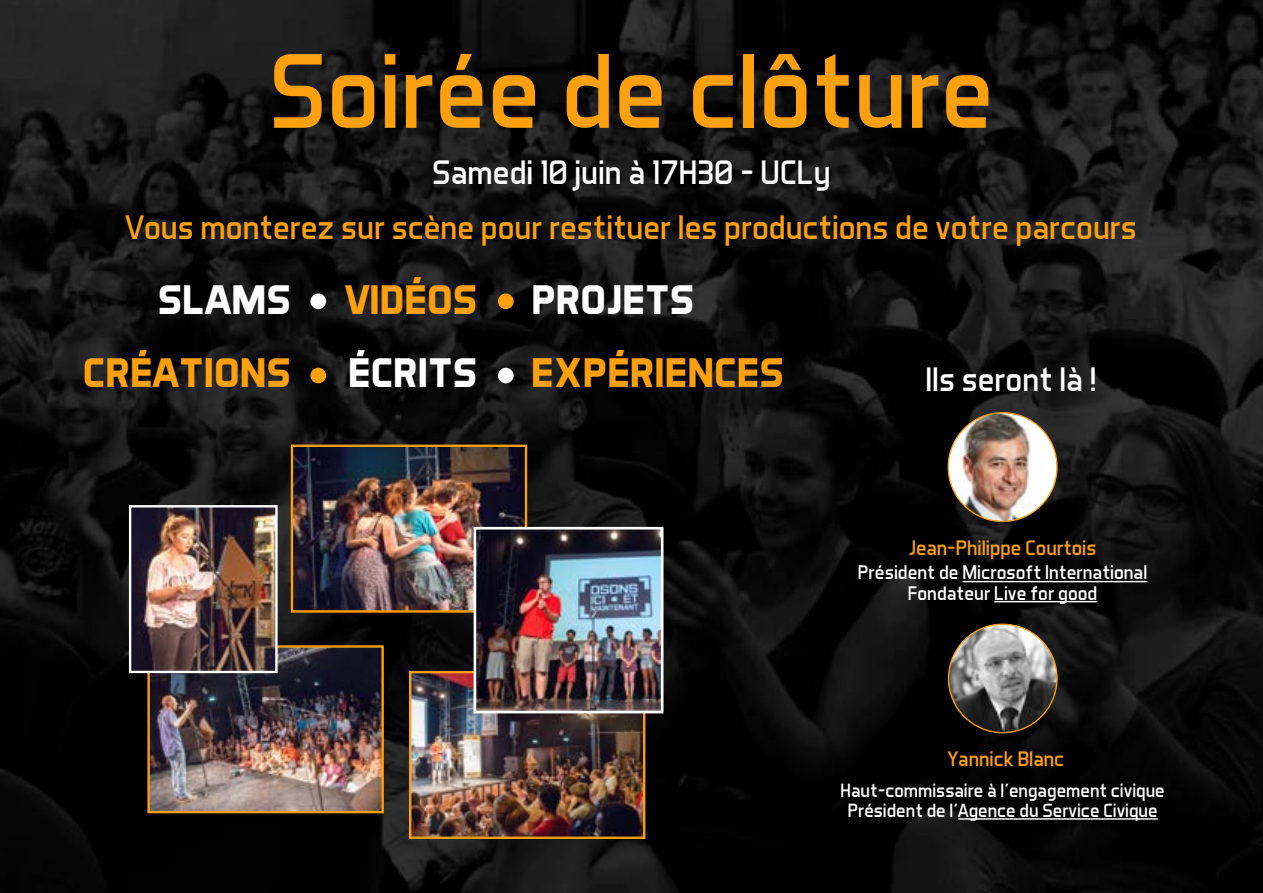
<style>
.page{position:relative;width:1263px;height:893px;background:#fff}
.page>*{position:absolute;margin:0;border:0;box-sizing:border-box;transform-origin:0 0}
.t1{font:108px "Aero Matics";color:#fda00d}
.t2{font:700 42.15px "Aero Matics";color:#fda00d}
.t3{font:700 42px "Aero Matics";color:#fff}
.t4{font:700 42px "Aero Matics";color:#fda00d}
.t5{font:34.5px "Aero Matics";color:#fda00d}
.t6{font:34.5px "Aero Matics";color:#fff}
.t7{font:21.3px "Aero Matics";color:#fda00d}
.t8{font:20.1px/20.1px "Aero Matics";color:#fff;text-align:center}
.t9{font:19.5px/20.1px "Aero Matics";color:#fff;text-align:center}
</style>
<div class="page">
<img style="left:0;top:0;width:1263px;height:893px">
<img style="left:948px;top:624px;width:109px;height:109px;border-radius:54px">
<hr style="left:958px;top:818px;width:200px;height:2px;background:#fff">
<div style="left:310px;top:293px;width:16px;height:16px;background:#fff;border-radius:50%"></div>
<div style="left:498px;top:293px;width:16px;height:16px;background:#fda00d;border-radius:50%"></div>
<div style="left:498px;top:368px;width:16px;height:15px;background:#fff;border-radius:50%"></div>
<div style="left:310px;top:368px;width:16px;height:15px;background:#fda00d;border-radius:50%"></div>
<img style="left:150px;top:648px;width:231px;height:162px">
<div style="left:147px;top:645px;width:237px;height:168px;border:2px solid #fda00d"></div>
<img style="left:412px;top:674px;width:230px;height:162px">
<div style="left:409px;top:671px;width:236px;height:168px;border:2px solid #fda00d"></div>
<img style="left:294px;top:448px;width:230px;height:162px">
<div style="left:291px;top:445px;width:236px;height:168px;border:2px solid #fda00d"></div>
<img style="left:132px;top:508px;width:143px;height:162px">
<div style="left:129px;top:505px;width:149px;height:168px;border:2px solid #fff"></div>
<img style="left:478px;top:531px;width:181px;height:178px">
<div style="left:474px;top:527px;width:189px;height:186px;border:3px solid #fff"></div>
<img style="left:948px;top:413px;width:109px;height:108px;border-radius:54px">
<hr style="left:962px;top:581px;width:185px;height:1px;background:#fff">
<hr style="left:994px;top:601px;width:103px;height:1px;background:#fff">
<h1 class="t1" style="left:269px;top:27px;width:726px">Soirée de clôture</h1>
<h3 class="t6" style="left:432px;top:152px;width:400px">Samedi 10 juin à 17H30 - UCLy</h3>
<h3 class="t5" style="left:126px;top:207px;width:1013px">Vous monterez sur scène pour restituer les productions de votre parcours</h3>
<h3 class="t4" style="left:345px;top:275px;width:134px">VIDÉOS</h3>
<h3 class="t3" style="left:158px;top:275px;width:135px">SLAMS</h3>
<h3 class="t3" style="left:531px;top:275px;width:165px">PROJETS</h3>
<h3 class="t4" style="left:83px;top:348px;width:210px">CRÉATIONS</h3>
<h3 class="t3" style="left:348px;top:348px;width:131px">ÉCRITS</h3>
<h2 class="t2" style="left:531px;top:348px;width:254px">EXPÉRIENCES</h2>
<h3 class="t6" style="left:925px;top:359px;width:172px">Ils seront là !</h3>
<p class="t7" style="left:909px;top:535px;width:189px">Jean-Philippe Courtois</p>
<p class="t8" style="left:858px;top:562px;width:291px">Président de Microsoft International<br>Fondateur Live for good</p>
<p class="t7" style="left:948px;top:746px;width:118px">Yannick Blanc</p>
<p class="t9" style="left:841px;top:780px;width:326px">Haut-commissaire à l’engagement civique<br>Président de l’Agence du Service Civique</p>
</div>
